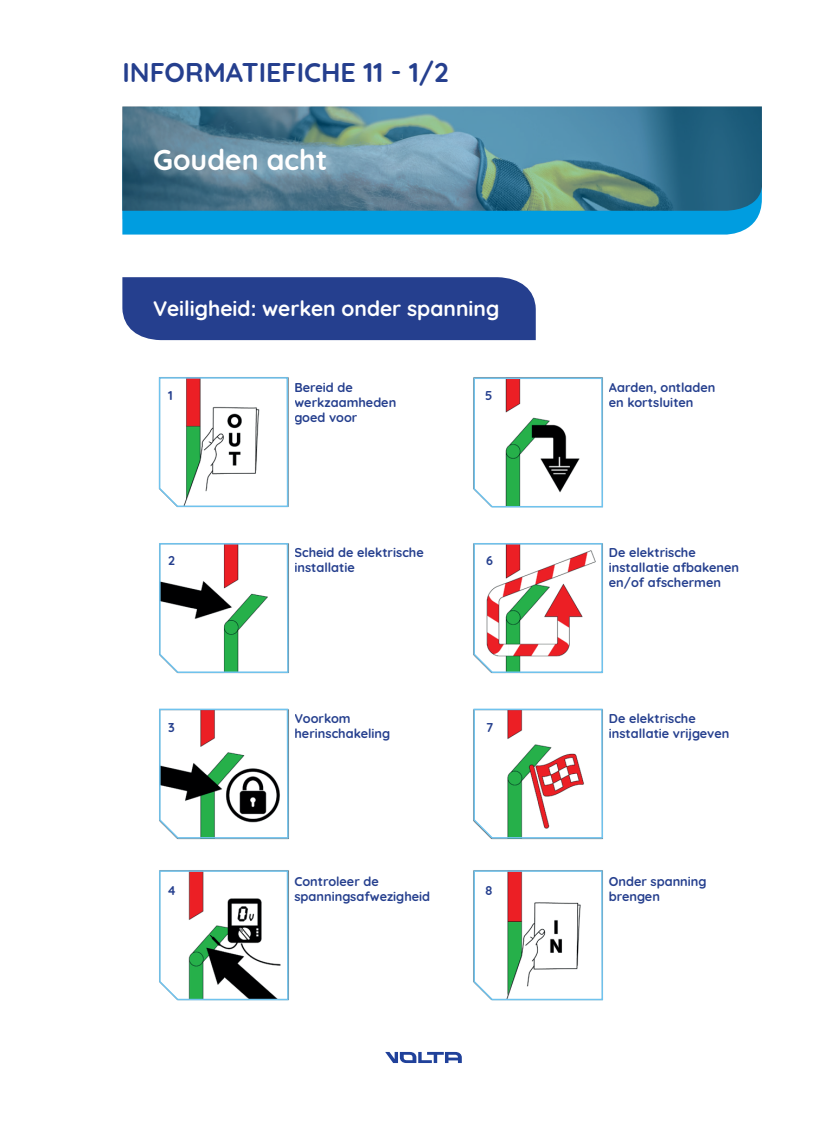
<style>
.page{position:relative;width:830px;height:1127px;background:#fff}
.page>*{position:absolute;margin:0;border:0;box-sizing:border-box;transform-origin:0 0}
.t1{font:700 28.5px "Quicksand";color:#fff}
.t2{font:700 27px "Quicksand";color:#253f8e}
.t3{font:700 21px "Quicksand";color:#fff}
.t4{font:700 12.75px/15px "Quicksand";color:#253f8e}
</style>
<div class="page">
<svg style="left:385px;top:1052px;width:76px;height:11px"></svg>
<svg style="left:122px;top:219px;width:635px;height:16px;background:#0aa1e1"></svg>
<svg style="left:122px;top:107px;width:639px;height:112px;background:#488399"></svg>
<div style="left:154px;top:148px;width:182px;height:32px;background:#fff;opacity:.21"></div>
<div style="left:122px;top:277px;width:413px;height:63px;background:#253f8e"></div>
<svg style="left:158px;top:377px;width:131px;height:131px"></svg>
<svg style="left:473px;top:377px;width:130px;height:131px"></svg>
<svg style="left:473px;top:708px;width:130px;height:131px"></svg>
<svg style="left:473px;top:543px;width:130px;height:131px"></svg>
<svg style="left:473px;top:870px;width:130px;height:131px"></svg>
<svg style="left:159px;top:708px;width:130px;height:131px"></svg>
<svg style="left:159px;top:543px;width:130px;height:131px"></svg>
<svg style="left:159px;top:870px;width:130px;height:131px"></svg>
<h2 class="t2" style="left:122px;top:50px;width:328px">INFORMATIEFICHE 11 - 1/2</h2>
<h1 class="t1" style="left:153px;top:137px;width:176px">Gouden acht</h1>
<h3 class="t3" style="left:153px;top:291px;width:347px">Veiligheid: werken onder spanning</h3>
<p class="t4" style="left:294px;top:379px;width:103px">Bereid de werkzaamheden goed voor</p>
<p class="t4" style="left:608px;top:379px;width:108px">Aarden, ontladen en kortsluiten</p>
<p class="t4" style="left:168px;top:386px;width:6px">1</p>
<p class="t4" style="left:485px;top:387px;width:9px">5</p>
<p class="t4" style="left:168px;top:552px;width:8px">2</p>
<p class="t4" style="left:168px;top:719px;width:8px">3</p>
<p class="t4" style="left:294px;top:544px;width:131px">Scheid de elektrische installatie</p>
<p class="t4" style="left:608px;top:544px;width:132px">De elektrische installatie afbakenen en/of afschermen</p>
<p class="t4" style="left:486px;top:552px;width:8px">6</p>
<p class="t4" style="left:294px;top:710px;width:97px">Voorkom herinschakeling</p>
<p class="t4" style="left:608px;top:710px;width:122px">De elektrische installatie vrijgeven</p>
<p class="t4" style="left:486px;top:719px;width:9px">7</p>
<p class="t4" style="left:294px;top:873px;width:137px">Controleer de spanningsafwezigheid</p>
<p class="t4" style="left:608px;top:873px;width:99px">Onder spanning brengen</p>
<p class="t4" style="left:167px;top:882px;width:11px">4</p>
<p class="t4" style="left:485px;top:882px;width:9px">8</p>
</div>
